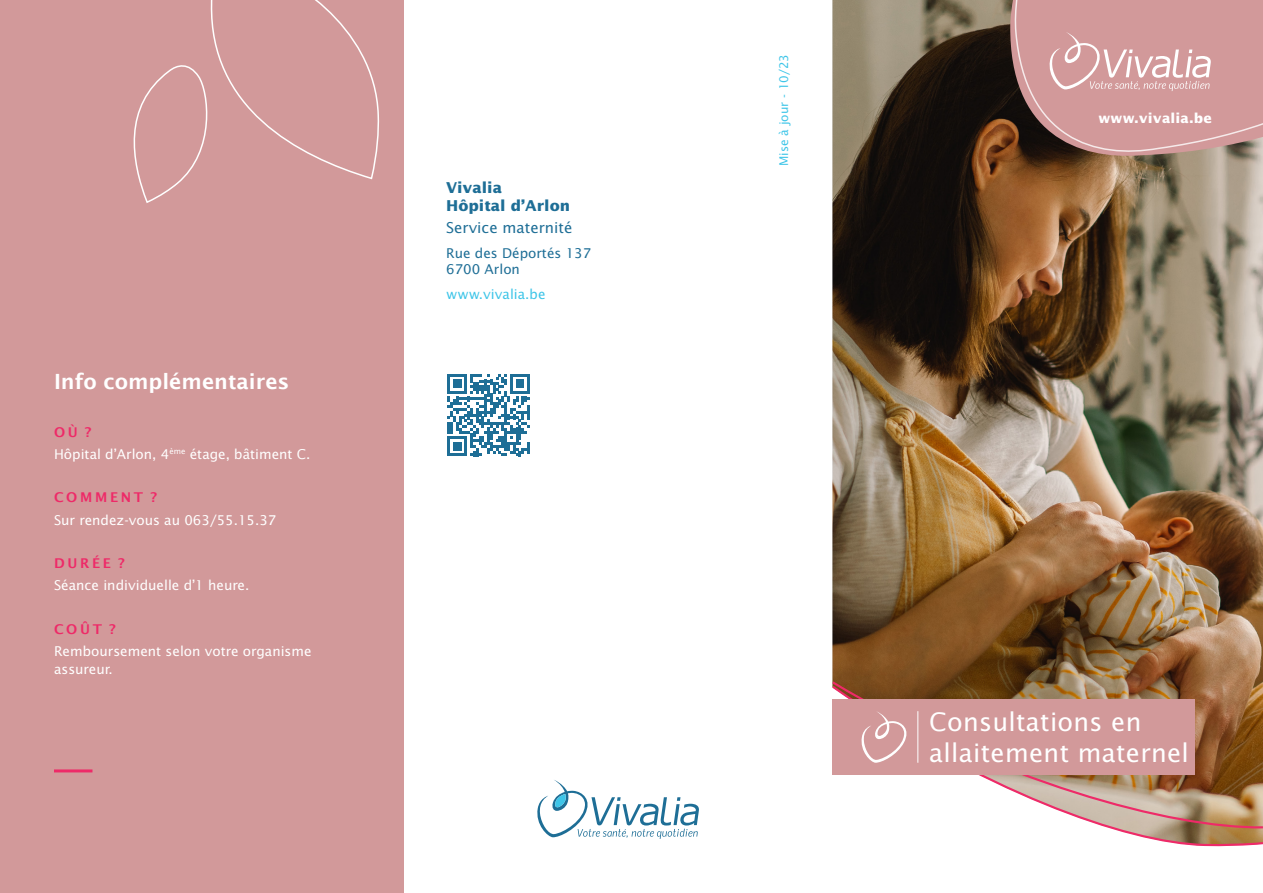
<style>
.page{position:relative;width:1263px;height:893px;background:#fff}
.page>*{position:absolute;margin:0;border:0;box-sizing:border-box;transform-origin:0 0}
.t1{font:25.5px/31.5px "Lucida Sans Std";letter-spacing:.01em;color:#fff}
.SOUS-TITRE{font:700 21px "Lucida Grande";color:#fff}
.t2{font:700 15px/18px "Lucida Sans Std";color:#1e6e96}
.t3{font:15px "Lucida Sans Std";color:#1e6e96}
.BODY{font:13.5px/18px "Lucida Sans Std";color:#fff}
.t4{font:13.5px/16.2px "Lucida Sans Std";color:#1e6e96}
.ESP_200_-_9pt{font:700 13.5px "Lucida Grande";letter-spacing:.2em;color:#ee2a68}
.t5{font:13.5px "Lucida Sans Std";color:#3ec5e8}
.t6{font:700 13.5px "Lucida Sans Std";letter-spacing:.01em;color:#fff}
.BODY_AFFICHE{font:12px "Lucida Sans Std";color:#3ec5e8}
</style>
<div class="page">
<img style="left:832px;top:0;width:431px;height:679px">
<svg style="left:832px;top:679px;width:431px;height:5px;background:#7f5731"></svg>
<img style="left:832px;top:684px;width:431px;height:163px">
<div style="left:833px;top:699px;width:362px;height:76px;background:#d2999a"></div>
<svg style="left:861px;top:711px;width:46px;height:52px"></svg>
<hr style="left:917px;top:711px;width:1px;height:52px;background:#fff">
<svg style="left:447px;top:374px;width:83px;height:82px"></svg>
<div style="left:0;top:0;width:403px;height:893px;background:#d2999a"></div>
<svg style="left:133px;top:0;width:246px;height:203px"></svg>
<hr style="left:54px;top:769px;width:38px;height:3px;background:#ee2a68">
<svg style="left:537px;top:780px;width:162px;height:59px"></svg>
<svg style="left:1009px;top:0;width:254px;height:161px;background:#c39391"></svg>
<p class="SOUS-TITRE" style="left:54px;top:367px;width:237px">Info complémentaires</p>
<p class="ESP_200_-_9pt" style="left:54px;top:423px;width:39px">OÙ ?</p>
<p class="BODY" style="left:54px;top:445px;width:258px">Hôpital d’Arlon, 4<sup>ème</sup> étage, bâtiment C.</p>
<p class="ESP_200_-_9pt" style="left:54px;top:488px;width:105px">COMMENT ?</p>
<p class="BODY" style="left:54px;top:511px;width:224px">Sur rendez-vous au 063/55.15.37</p>
<p class="ESP_200_-_9pt" style="left:54px;top:554px;width:72px">DURÉE ?</p>
<p class="BODY" style="left:54px;top:577px;width:197px">Séance individuelle d’1 heure.</p>
<p class="ESP_200_-_9pt" style="left:54px;top:620px;width:63px">COÛT ?</p>
<p class="BODY" style="left:54px;top:643px;width:259px">Remboursement selon votre organisme assureur.</p>
<p class="t2" style="left:446px;top:179px;width:126px">Vivalia<br>Hôpital d’Arlon</p>
<p class="t3" style="left:446px;top:219px;width:128px">Service maternité</p>
<p class="t4" style="left:446px;top:245px;width:147px">Rue des Déportés 137<br>6700 Arlon</p>
<p class="t5" style="left:446px;top:286px;width:101px">www.vivalia.be</p>
<p class="BODY_AFFICHE" style="left:777px;top:166px;width:113px;rotate:-90deg">Mise à jour - 10/23</p>
<p class="t6" style="left:1098px;top:110px;width:115px">www.vivalia.be</p>
<p class="t1" style="left:929px;top:706px;width:261px">Consultations en allaitement maternel</p>
</div>
